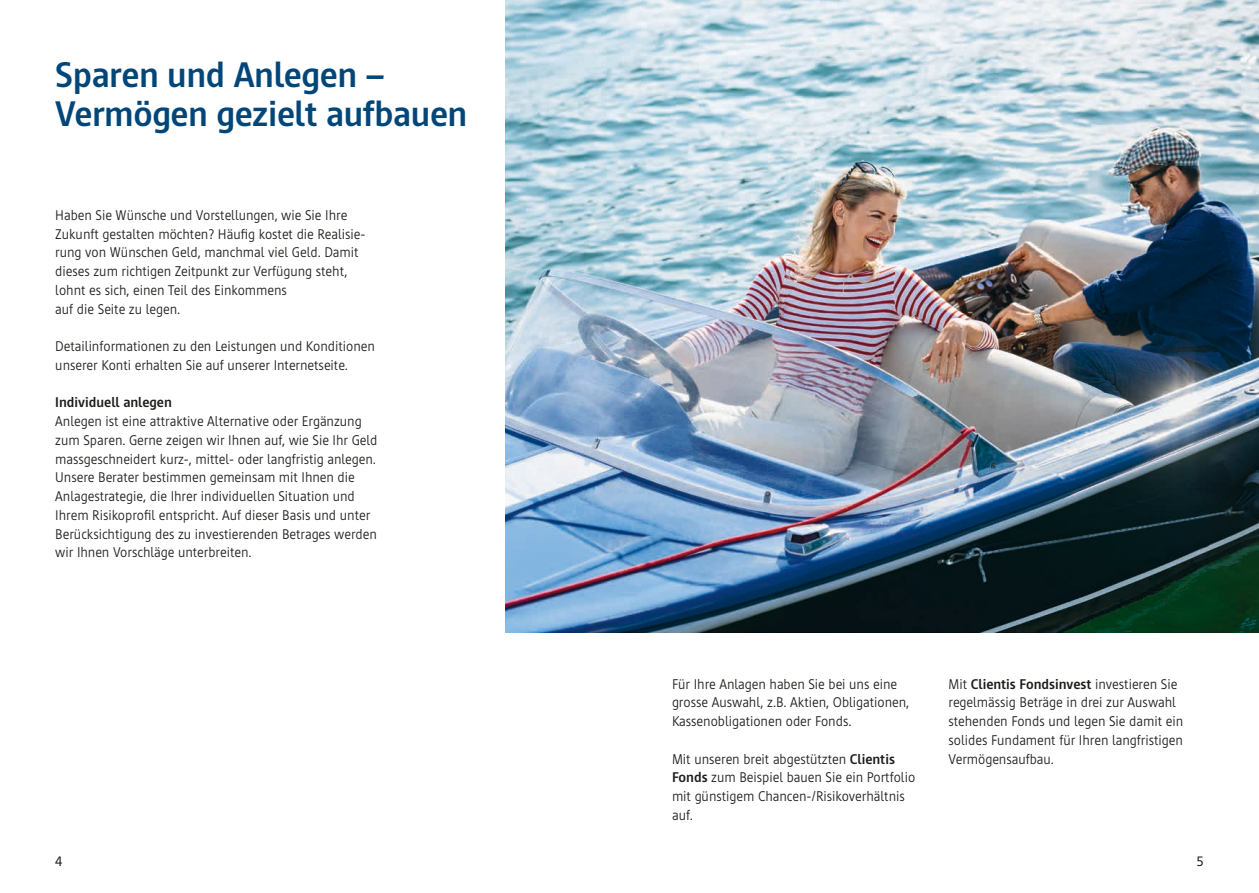
<style>
.page{position:relative;width:1259px;height:893px;background:#fff}
.page>*{position:absolute;margin:0;border:0;box-sizing:border-box;transform-origin:0 0}
.t1{font:700 36px/39px "Cast";letter-spacing:-.01em;color:#004678}
.t2{font:300 14.25px/18.8px "Cast";color:#1d1d1b}
.t3{font:700 14.25px "Cast";color:#1d1d1b}
.t4{font:14.25px "Cast";color:#1d1d1b}
.s1{font-weight:700}
</style>
<div class="page">
<img style="left:505px;top:0;width:754px;height:632px">
<h1 class="t1" style="left:55px;top:55px;width:413px">Sparen und Anlegen –<br>Vermögen gezielt aufbauen</h1>
<p class="t2" style="left:55px;top:206px;width:311px">Haben Sie Wünsche und Vorstellungen, wie Sie Ihre Zukunft gestalten möchten? Häufig kostet die Realisie&shy;rung von Wünschen Geld, manchmal viel Geld. Damit dieses zum richtigen Zeitpunkt zur Verfügung steht, lohnt es sich, einen Teil des Einkommens<br>auf die Seite zu legen.</p>
<p class="t2" style="left:55px;top:337px;width:321px">Detailinformationen zu den Leistungen und Konditionen unserer Konti erhalten Sie auf unserer Internetseite.</p>
<p class="t3" style="left:55px;top:394px;width:118px">Individuell anlegen</p>
<p class="t2" style="left:55px;top:412px;width:324px">Anlegen ist eine attraktive Alternative oder Ergänzung zum Sparen. Gerne zeigen wir Ihnen auf, wie Sie Ihr Geld massgeschneidert kurz-, mittel- oder langfristig anlegen.<br>Unsere Berater bestimmen gemeinsam mit Ihnen die Anlagestrategie, die Ihrer individuellen Situation und Ihrem Risikoprofil entspricht. Auf dieser Basis und unter Berücksichtigung des zu investierenden Betrages werden wir Ihnen Vorschläge unterbreiten.</p>
<p class="t2" style="left:672px;top:674px;width:239px">Für Ihre Anlagen haben Sie bei uns eine grosse Auswahl, z.B. Aktien, Obligationen,<br>Kassenobligationen oder Fonds.</p>
<p class="t2" style="left:672px;top:749px;width:245px">Mit unseren breit abgestützten <span class="s1">Clientis Fonds</span> zum Beispiel bauen Sie ein Portfolio mit günstigem Chancen-/Risikoverhältnis auf.</p>
<p class="t2" style="left:948px;top:674px;width:236px">Mit <span class="s1">Clientis Fondsinvest</span> investieren Sie regelmässig Beträge in drei zur Auswahl stehenden Fonds und legen Sie damit ein solides Fundament für Ihren langfristigen Vermögensaufbau.</p>
<p class="t4" style="left:55px;top:853px;width:9px">4</p>
<p class="t4" style="left:1196px;top:853px;width:9px">5</p>
</div>
